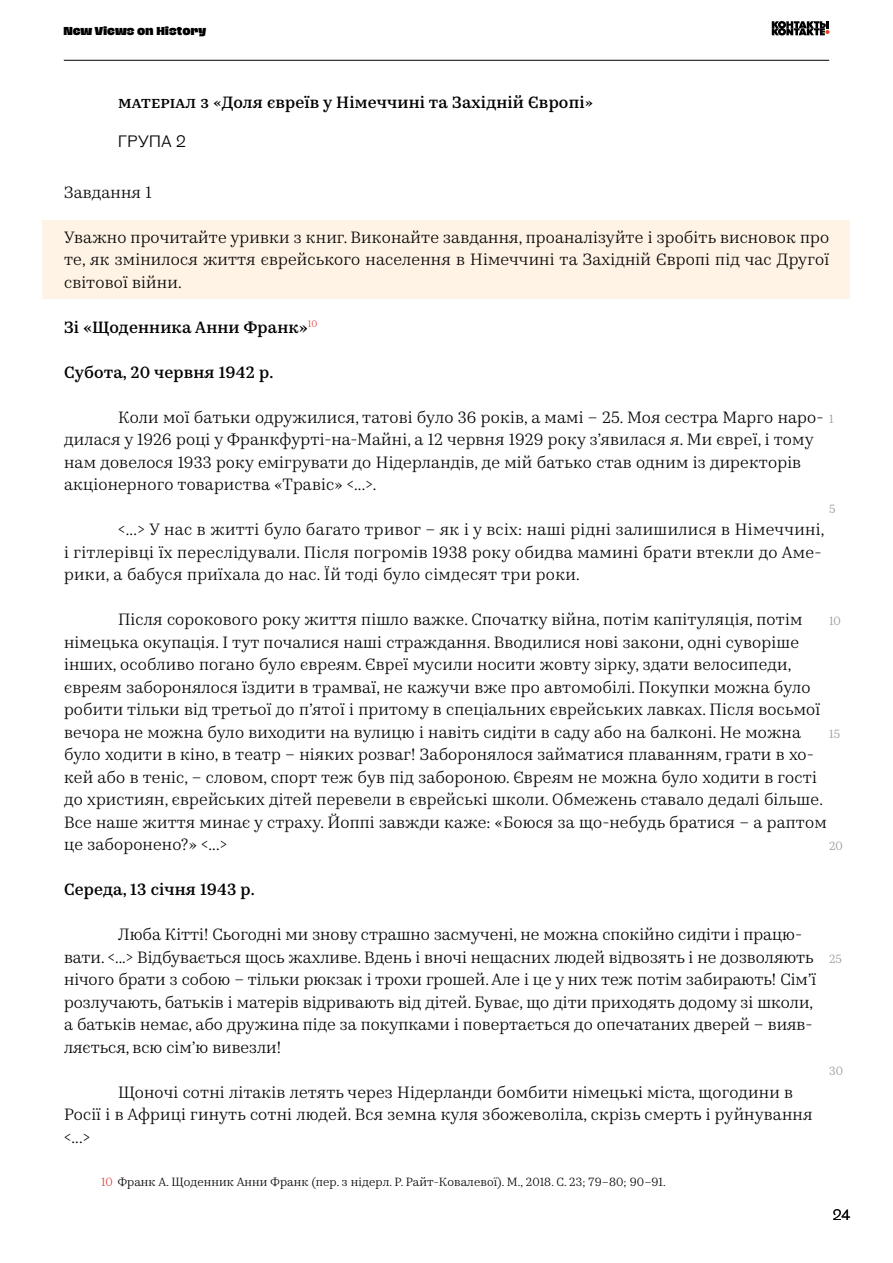
<style>
.page{position:relative;width:893px;height:1263px;background:#fff}
.page>*{position:absolute;margin:0;border:0;box-sizing:border-box;transform-origin:0 0}
.t1{font:16.5px/22.5px "Kazimir Text";letter-spacing:.01em;color:#000}
.t2{font:500 16.5px "Kazimir Text";letter-spacing:.01em;color:#000}
.t3{font:16.5px "Steinbeck";letter-spacing:.01em;color:#000}
.t4{font:15px "Steinbeck";color:#000}
.t5{font:12px "Kazimir Text";letter-spacing:.01em;color:#000}
.t6{font:12px "Kazimir Text";color:#939598}
.t7{font:800 10.5px "Hagrid Trial";color:#000}
.s1{color:#db413f}
</style>
<div class="page">
<svg style="left:772px;top:21px;width:57px;height:15px"></svg>
<hr style="left:64px;top:60px;width:765px;height:1px;background:#000">
<div style="left:43px;top:220px;width:807px;height:79px;background:#fff3e5"></div>
<p class="t7" style="left:63px;top:26px;width:144px">New Views on History</p>
<p class="t2" style="left:118px;top:90px;width:476px">матеріал 3 «Доля євреїв у Німеччині та Західній Європі»</p>
<p class="t3" style="left:118px;top:131px;width:69px">ГРУПА 2</p>
<p class="t1" style="left:64px;top:180px;width:89px">Завдання 1</p>
<p class="t1" style="left:64px;top:225px;width:767px;text-align:justify">Уважно прочитайте уривки з книг. Виконайте завдання, проаналізуйте і зробіть висновок про те, як змінилося життя єврейського населення в Німеччині та Західній Європі під час Другої світової війни.</p>
<p class="t2" style="left:64px;top:315px;width:255px">Зі «Щоденника Анни Франк»<sup>10</sup></p>
<p class="t2" style="left:64px;top:360px;width:211px">Субота, 20 червня 1942 р.</p>
<p class="t1" style="left:64px;top:405px;width:761px;text-indent:54px">Коли мої батьки одружилися, татові було 36 років, а мамі – 25. Моя сестра Марго наро&shy;дилася у 1926 році у Франкфурті-на-Майні, а 12 червня 1929 року з’явилася я. Ми євреї, і тому нам довелося 1933 року емігрувати до Нідерландів, де мій батько став одним із директорів акціонерного товариства «Травіс» &lt;...&gt;.</p>
<p class="t1" style="left:64px;top:517px;width:762px;text-indent:54px">&lt;...&gt; У нас в житті було багато тривог – як і у всіх: наші рідні залишилися в Німеччині, і гітлерівці їх переслідували. Після погромів 1938 року обидва мамині брати втекли до Аме&shy;рики, а бабуся приїхала до нас. Їй тоді було сімдесят три роки.</p>
<p class="t1" style="left:64px;top:607px;width:764px;text-indent:54px">Після сорокового року життя пішло важке. Спочатку війна, потім капітуляція, потім німецька окупація. І тут почалися наші страждання. Вводилися нові закони, одні суворіше інших, особливо погано було євреям. Євреї мусили носити жовту зірку, здати велосипеди, євреям заборонялося їздити в трамваї, не кажучи вже про автомобілі. Покупки можна було робити тільки від третьої до п’ятої і притому в спеціальних єврейських лавках. Після восьмої вечора не можна було виходити на вулицю і навіть сидіти в саду або на балконі. Не можна було ходити в кіно, в театр – ніяких розваг! Заборонялося займатися плаванням, грати в хо&shy;кей або в теніс, – словом, спорт теж був під забороною. Євреям не можна було ходити в гості до християн, єврейських дітей перевели в єврейські школи. Обмежень ставало дедалі більше.<br>Все наше життя минає у страху. Йоппі завжди каже: «Боюся за що-небудь братися – а раптом це заборонено?» &lt;...&gt;</p>
<p class="t2" style="left:64px;top:877px;width:192px">Середа, 13 січня 1943 р.</p>
<p class="t1" style="left:64px;top:922px;width:754px;text-indent:54px">Люба Кітті! Сьогодні ми знову страшно засмучені, не можна спокійно сидіти і працю&shy;вати. &lt;...&gt; Відбувається щось жахливе. Вдень і вночі нещасних людей відвозять і не дозволяють нічого брати з собою – тільки рюкзак і трохи грошей. Але і це у них теж потім забирають! Сім’ї розлучають, батьків і матерів відривають від дітей. Буває, що діти приходять додому зі школи, а батьків немає, або дружина піде за покупками і повертається до опечатаних дверей – вияв&shy;ляється, всю сім’ю вивезли!</p>
<p class="t1" style="left:64px;top:1080px;width:750px;text-indent:54px">Щоночі сотні літаків летять через Нідерланди бомбити німецькі міста, щогодини в<br>Росії і в Африці гинуть сотні людей. Вся земна куля збожеволіла, скрізь смерть і руйнування &lt;...&gt;</p>
<p class="t5" style="left:101px;top:1173px;width:566px"><span class="s1">10</span> Франк А. Щоденник Анни Франк (пер. з нідерл. Р. Райт-Ковалевої). М., 2018. С. 23; 79–80; 90–91.</p>
<p class="t6" style="left:829px;top:410px;width:6px">1</p>
<p class="t6" style="left:829px;top:500px;width:8px">5</p>
<p class="t6" style="left:829px;top:612px;width:13px">10</p>
<p class="t6" style="left:829px;top:725px;width:12px">15</p>
<p class="t6" style="left:829px;top:837px;width:15px">20</p>
<p class="t6" style="left:829px;top:950px;width:14px">25</p>
<p class="t6" style="left:829px;top:1062px;width:15px">30</p>
<p class="t4" style="left:833px;top:1205px;width:19px">24</p>
</div>
